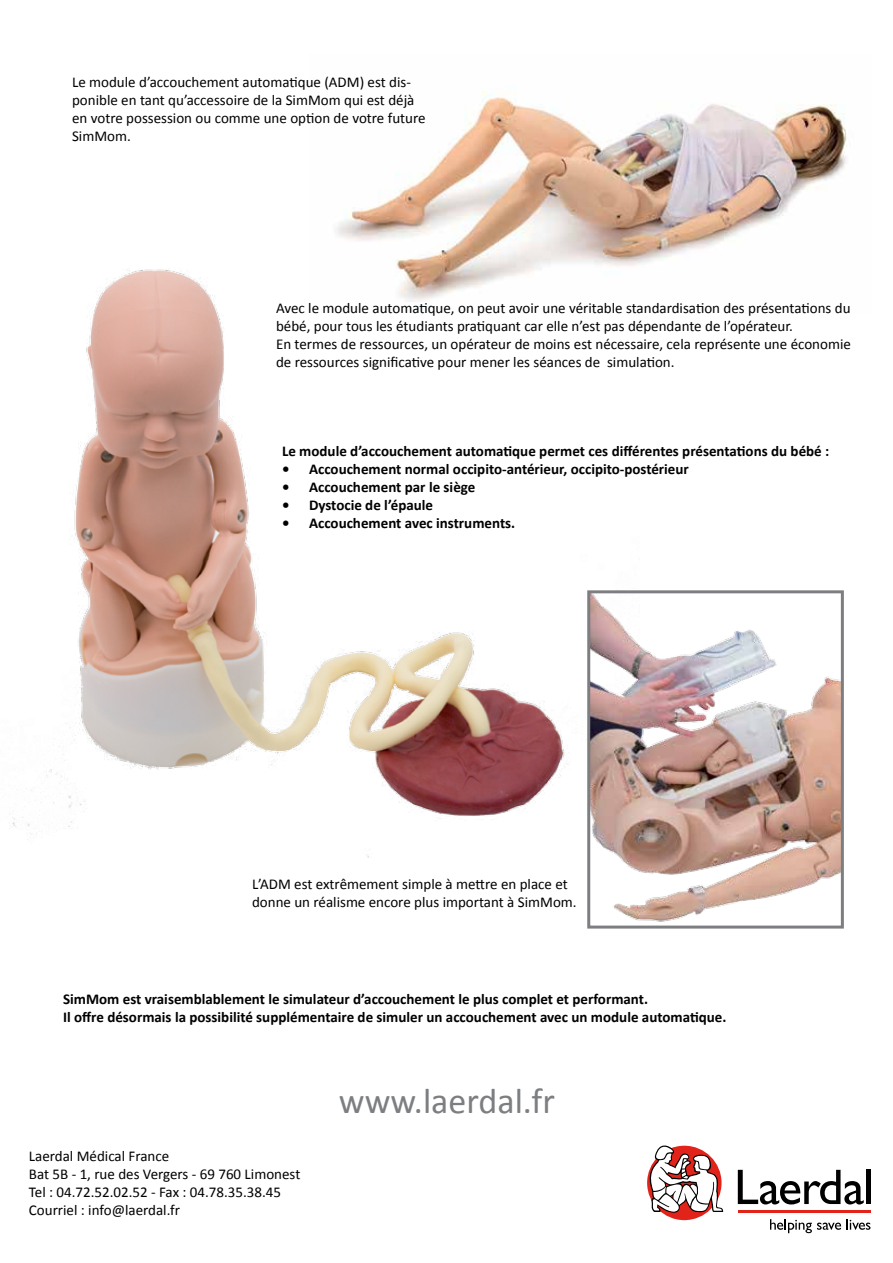
<style>
.page{position:relative;width:893px;height:1263px;background:#fff}
.page>*{position:absolute;margin:0;border:0;box-sizing:border-box;transform-origin:0 0}
.t1{font:36px "Calibri";color:#7c7e81}
.t2{font:15px/18px "Calibri";color:#000}
.t3{font:700 15px/18px "Calibri";color:#000}
</style>
<div class="page">
<img style="left:9px;top:269px;width:578px;height:588px">
<img style="left:310px;top:90px;width:537px;height:224px">
<img style="left:591px;top:594px;width:249px;height:328px">
<div style="left:587px;top:590px;width:257px;height:338px;border:3px solid #7c7e81"></div>
<div style="left:647px;top:1146px;width:74px;height:74px;background:#e2231a;border-radius:50%"></div>
<svg style="left:738px;top:1170px;width:126px;height:34px"></svg>
<hr style="left:866px;top:1170px;width:4px;height:34px;background:#000">
<svg style="left:770px;top:1219px;width:100px;height:14px"></svg>
<hr style="left:738px;top:1210px;width:132px;height:3px;background:#e2231a">
<svg style="left:647px;top:1145px;width:76px;height:68px"></svg>
<p class="t2" style="left:72px;top:73px;width:355px">Le module d’accouchement automatique (ADM) est dis&shy;ponible en tant qu’accessoire de la SimMom qui est déjà en votre possession ou comme une option de votre future SimMom.</p>
<p class="t2" style="left:276px;top:300px;width:576px">Avec le module automatique, on peut avoir une véritable standardisation des présentations du bébé, pour tous les étudiants pratiquant car elle n’est pas dépendante de l’opérateur.<br>En termes de ressources, un opérateur de moins est nécessaire, cela représente une économie de ressources significative pour mener les séances de simulation.</p>
<p class="t3" style="left:282px;top:442px;width:549px">Le module d’accouchement automatique permet ces différentes présentations du bébé :</p>
<p class="t3" style="left:282px;top:460px;width:408px">• Accouchement normal occipito-antérieur, occipito-postérieur</p>
<p class="t3" style="left:282px;top:478px;width:195px">• Accouchement par le siège</p>
<p class="t3" style="left:282px;top:496px;width:153px">• Dystocie de l’épaule</p>
<p class="t3" style="left:282px;top:514px;width:235px">• Accouchement avec instruments.</p>
<p class="t2" style="left:252px;top:875px;width:326px">L’ADM est extrêmement simple à mettre en place et donne un réalisme encore plus important à SimMom.</p>
<p class="t3" style="left:63px;top:990px;width:665px">SimMom est vraisemblablement le simulateur d’accouchement le plus complet et performant.<br>Il offre désormais la possibilité supplémentaire de simuler un accouchement avec un module automatique.</p>
<p class="t2" style="left:29px;top:1147px;width:273px">Laerdal Médical France<br>Bat 5B - 1, rue des Vergers - 69 760 Limonest Tel : 04.72.52.02.52 - Fax : 04.78.35.38.45<br>Courriel : info@laerdal.fr</p>
<h1 class="t1" style="left:339px;top:1078px;width:218px">www.laerdal.fr</h1>
</div>
